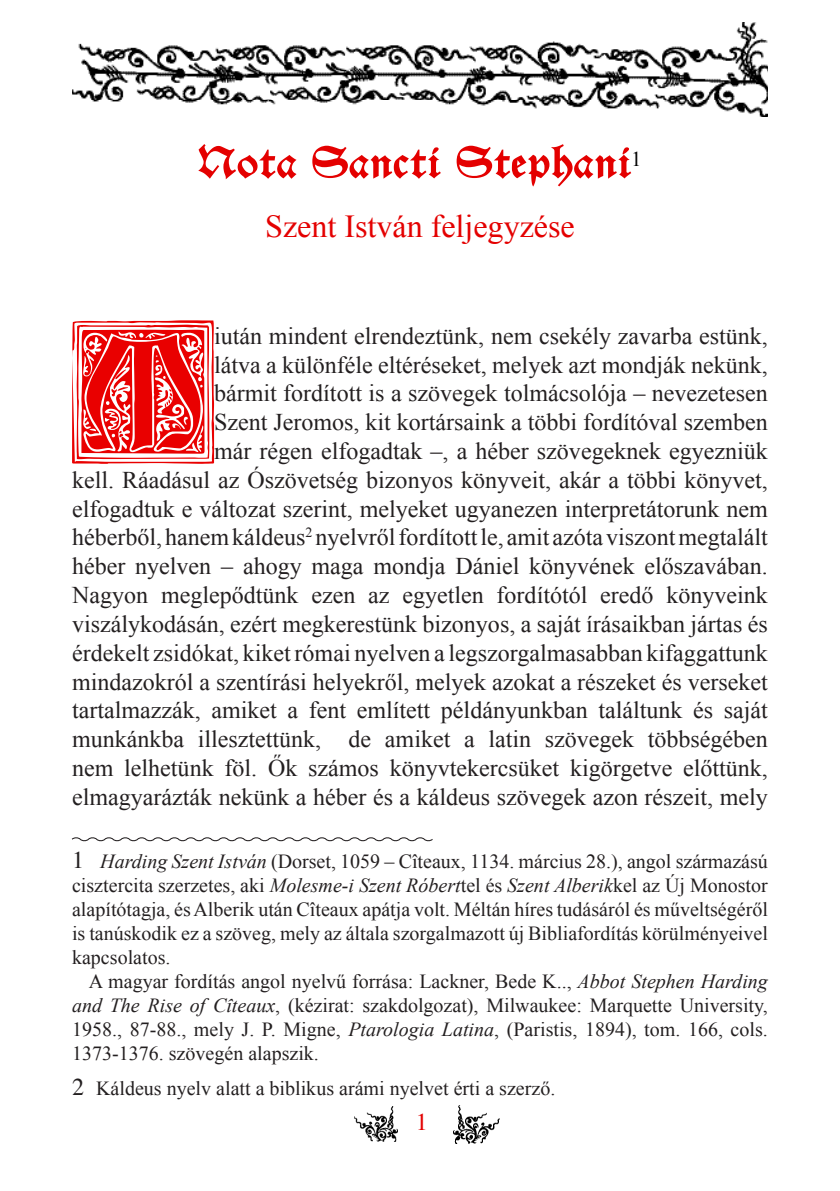
<style>
.page{position:relative;width:840px;height:1191px;background:#fff}
.page>*{position:absolute;margin:0;border:0;box-sizing:border-box;transform-origin:0 0}
.t1{font:32px "Times New Roman";color:#e40000}
.t2{font:24px/28.8px "Times New Roman";color:#231f20;text-align:right}
.t3{font:24px "Times";color:#e30000}
.t4{font:21px "Times New Roman";color:#000}
.t5{font:20px/24px "Times New Roman";color:#231f20;text-align:justify}
.s1{font-family:"Times";font-size:24px}
.s2{font-style:italic}
</style>
<div class="page">
<img style="left:72px;top:23px;width:695px;height:93px">
<img style="left:453px;top:1105px;width:46px;height:38px">
<img style="left:354px;top:1106px;width:43px;height:35px">
<svg style="left:198px;top:144px;width:433px;height:43px"></svg>
<svg style="left:72px;top:320px;width:142px;height:144px"></svg>
<svg style="left:71px;top:837px;width:362px;height:5px"></svg>
<p class="t1" style="left:265px;top:204px;width:311px">Szent István feljegyzése</p>
<p class="t4" style="left:631px;top:145px;width:12px">1</p>
<p class="t2" style="left:72px;top:321px;width:697px">iután mindent elrendeztünk, nem csekély zavarba estünk,<br>látva a különféle eltéréseket, melyek azt mondják nekünk,<br>bármit fordított is a szövegek tolmácsolója – nevezetesen<br>Szent Jeromos, kit kortársaink a többi fordítóval szemben<br>már régen elfogadtak –, a héber szövegeknek egyezniük<br>kell. Ráadásul az Ószövetség bizonyos könyveit, akár a többi könyvet, elfogadtuk e változat szerint, melyeket ugyanezen interpretátorunk nem héberből, hanem káldeus<sup>2</sup> nyelvről fordított le, amit azóta viszont megtalált héber nyelven – ahogy maga mondja Dániel könyvének előszavában.<br>Nagyon meglepődtünk ezen az egyetlen fordítótól eredő könyveink viszálykodásán, ezért megkerestünk bizonyos, a saját írásaikban jártas és érdekelt zsidókat, kiket római nyelven a legszorgalmasabban kifaggattunk mindazokról a szentírási helyekről, melyek azokat a részeket és verseket tartalmazzák, amiket a fent említett példányunkban találtunk és saját munkánkba illesztettünk, de amiket a latin szövegek többségében nem lelhetünk föl. Ők számos könyvtekercsüket kigörgetve előttünk, elmagyarázták nekünk a héber és a káldeus szövegek azon részeit, mely</p>
<p class="t5" style="left:72px;top:849px;width:697px"><span class="s1">1</span> <span class="s2">Harding Szent István</span> (Dorset, 1059 – Cîteaux, 1134. március 28.), angol származású cisztercita szerzetes, aki <span class="s2">Molesme-i Szent Róbert</span>tel és <span class="s2">Szent Alberik</span>kel az Új Monostor alapítótagja, és Alberik után Cîteaux apátja volt. Méltán híres tudásáról és műveltségéről is tanúskodik ez a szöveg, mely az általa szorgalmazott új Bibliafordítás körülményeivel kapcsolatos.</p>
<p class="t5" style="left:72px;top:969px;width:697px;text-indent:17px">A magyar fordítás angol nyelvű forrása: Lackner, Bede K.., <span class="s2">Abbot Stephen Harding and The Rise of Cîteaux</span>, (kézirat: szakdolgozat), Milwaukee: Marquette University, 1958., 87-88., mely J. P. Migne, <span class="s2">Ptarologia Latina</span>, (Paristis, 1894), tom. 166, cols.<br>1373-1376. szövegén alapszik.</p>
<p class="t5" style="left:72px;top:1076px;width:484px"><span class="s1">2</span> Káldeus nyelv alatt a biblikus arámi nyelvet érti a szerző.</p>
<p class="t3" style="left:415px;top:1099px;width:13px">1</p>
</div>
